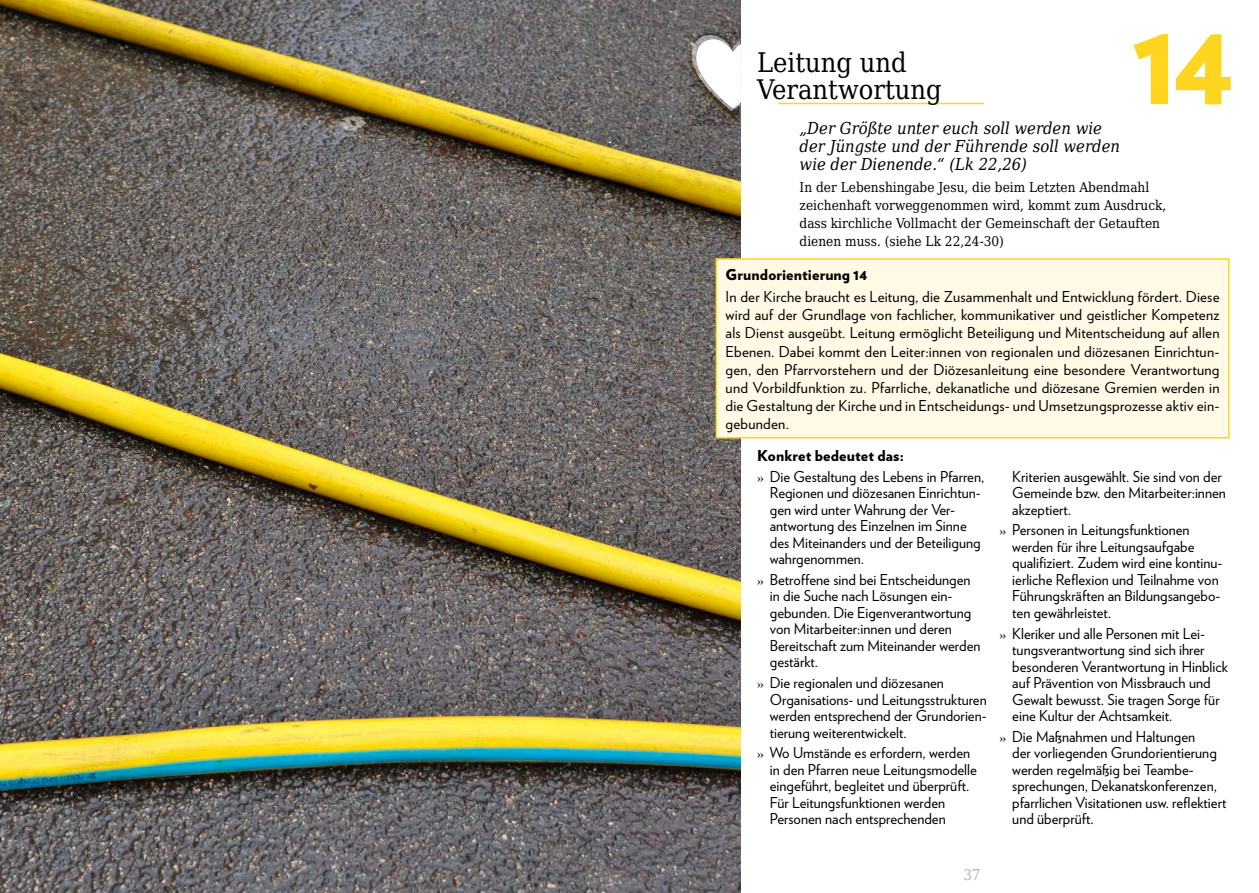
<style>
.page{position:relative;width:1259px;height:893px;background:#fff}
.page>*{position:absolute;margin:0;border:0;box-sizing:border-box;transform-origin:0 0}
.t1{font:900 116.25px "Verlag";color:#ffd520}
.t2{font:27px/27px "DejaVu Serif Condensed";color:#000}
.t3{font:italic 16.5px/18px "DejaVu Serif Condensed";color:#000}
.t4{font:15px/16.5px "Verlag";color:#000}
.t5{font:900 15px "Verlag";letter-spacing:.01em;color:#000}
.t6{font:15px "DejaVu Serif Condensed";color:#b3b2b2}
.t7{font:13.5px/18px "DejaVu Serif Condensed";color:#000}
.s1{font-weight:900}
.s2{font-family:"Centaur"}
</style>
<div class="page">
<img style="left:0;top:0;width:740px;height:893px">
<hr style="left:778px;top:103px;width:206px;height:1px;background:#ffd520">
<div style="left:716px;top:259px;width:512px;height:179px;background:#fff9e6"></div>
<div style="left:715px;top:258px;width:514px;height:180px;border:2px solid #ffd520"></div>
<svg style="left:689px;top:33px;width:52px;height:93px"></svg>
<h1 class="t1" style="left:1131px;top:-34px;width:103px">14</h1>
<h2 class="t2" style="left:757px;top:48px;width:186px">Leitung und<br>Verantwortung</h2>
<p class="t3" style="left:799px;top:118px;width:322px">„Der Größte unter euch soll werden wie der Jüngste und der Führende soll werden wie der Dienende.“ (Lk 22,26)</p>
<p class="t7" style="left:799px;top:178px;width:368px">In der Lebenshingabe Jesu, die beim Letzten Abendmahl zeichenhaft vorweggenommen wird, kommt zum Ausdruck, dass kirchliche Vollmacht der Gemeinschaft der Getauften dienen muss. (siehe Lk 22,24-30)</p>
<p class="t5" style="left:725px;top:262px;width:143px">Grundorientierung 14</p>
<p class="t4" style="left:725px;top:287px;width:495px;line-height:18px;text-align:justify">In der Kirche braucht es Leitung, die Zusammenhalt und Entwicklung fördert. Diese wird auf der Grundlage von fachlicher, kommunikativer und geistlicher Kompetenz als Dienst ausgeübt. Leitung ermöglicht Beteiligung und Mitentscheidung auf allen Ebenen. Dabei kommt den Leiter:innen von regionalen und diözesanen Einrichtun&shy;gen, den Pfarrvorstehern und der Diözesanleitung eine besondere Verantwortung und Vorbildfunktion zu. Pfarrliche, dekanatliche und diözesane Gremien werden in die Gestaltung der Kirche und in Entscheidungs- und Umsetzungsprozesse aktiv ein&shy;gebunden.</p>
<p class="t4" style="left:757px;top:444px;width:229px;line-height:20.7px"><span class="s1">Konkret bedeutet das:<br></span><span class="s2">»</span> Die Gestaltung des Lebens in Pfarren,</p>
<p class="t4" style="left:770px;top:484px;width:212px">Regionen und diözesanen Einrichtun&shy;gen wird unter Wahrung der Ver&shy;antwortung des Einzelnen im Sinne des Miteinanders und der Beteiligung wahrgenommen.</p>
<p class="t4" style="left:770px;top:570px;width:212px;text-indent:-13px"><span class="s2">»</span> Betroffene sind bei Entscheidungen in die Suche nach Lösungen ein&shy;gebunden. Die Eigenverantwortung von Mitarbeiter:innen und deren<br>Bereitschaft zum Miteinander werden gestärkt.</p>
<p class="t4" style="left:770px;top:674px;width:218px;text-indent:-13px"><span class="s2">»</span> Die regionalen und diözesanen Organisations- und Leitungsstrukturen werden entsprechend der Grundorien&shy;tierung weiterentwickelt.</p>
<p class="t4" style="left:770px;top:744px;width:208px;text-indent:-13px"><span class="s2">»</span> Wo Umstände es erfordern, werden in den Pfarren neue Leitungsmodelle eingeführt, begleitet und überprüft.<br>Für Leitungsfunktionen werden Personen nach entsprechenden</p>
<p class="t4" style="left:1012px;top:467px;width:215px">Kriterien ausgewählt. Sie sind von der<br>Gemeinde bzw. den Mitarbeiter:innen akzeptiert.</p>
<p class="t4" style="left:1012px;top:521px;width:212px;text-indent:-13px"><span class="s2">»</span> Personen in Leitungsfunktionen werden für ihre Leitungsaufgabe qualifiziert. Zudem wird eine kontinu&shy;ierliche Reflexion und Teilnahme von Führungskräften an Bildungsangebo&shy;ten gewährleistet.</p>
<p class="t4" style="left:1012px;top:624px;width:217px;text-indent:-13px"><span class="s2">»</span> Kleriker und alle Personen mit Lei&shy;tungsverantwortung sind sich ihrer besonderen Verantwortung in Hinblick auf Prävention von Missbrauch und Gewalt bewusst. Sie tragen Sorge für eine Kultur der Achtsamkeit.</p>
<p class="t4" style="left:1012px;top:727px;width:216px;text-indent:-13px"><span class="s2">»</span> Die Maßnahmen und Haltungen<br>der vorliegenden Grundorientierung werden regelmäßig bei Teambe&shy;sprechungen, Dekanatskonferenzen, pfarrlichen Visitationen usw. reflektiert und überprüft.</p>
<p class="t6" style="left:963px;top:863px;width:18px">37</p>
</div>
